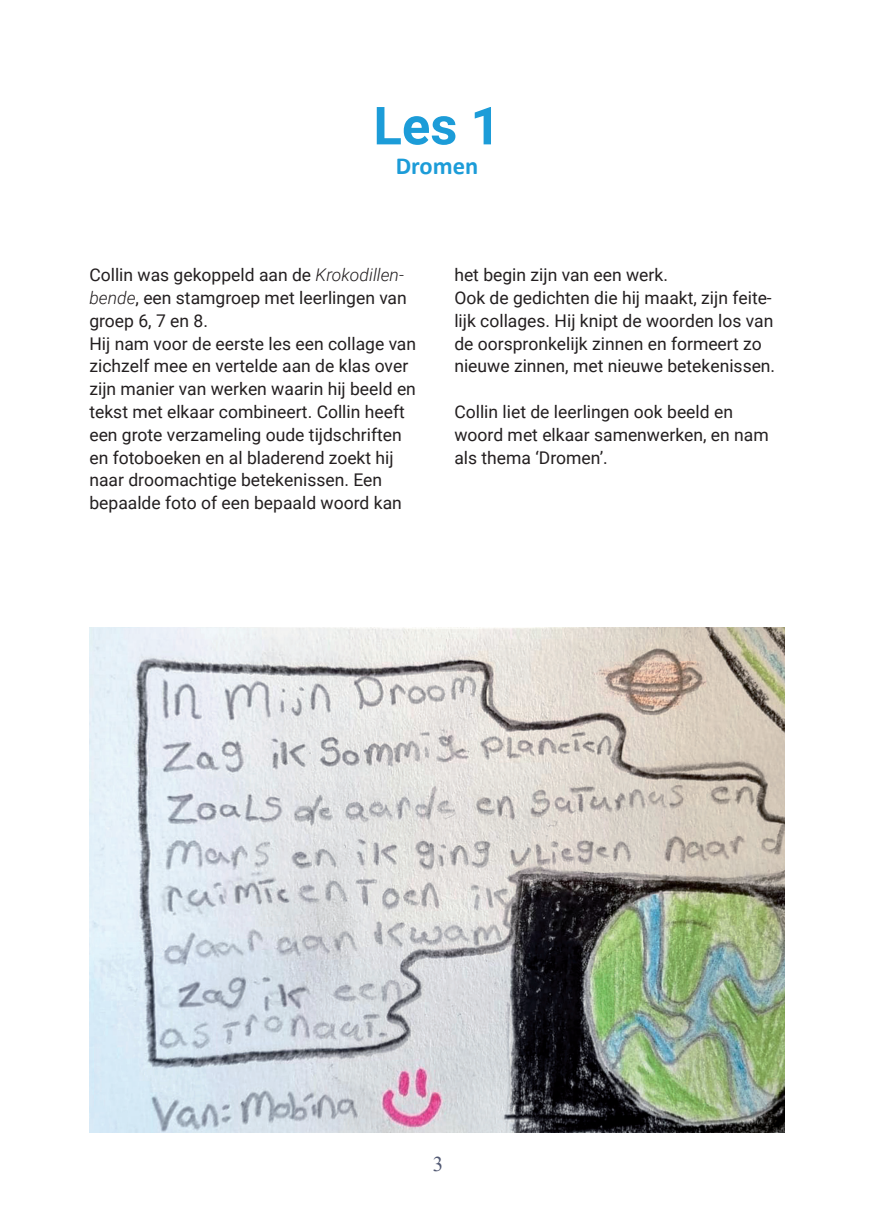
<style>
.page{position:relative;width:874px;height:1221px;background:#fff}
.page>*{position:absolute;margin:0;border:0;box-sizing:border-box;transform-origin:0 0}
.t1{font:700 52.5px "Roboto";color:#1c9cd8}
.t2{font:700 24.5px "Calibri";color:#1c9cd8}
.t3{font:21px "Times New Roman";color:#525973}
.t4{font:17.5px/22.8px "Roboto";color:#231f20}
.s1{font-weight:300;font-style:italic}
</style>
<div class="page">
<img style="left:89px;top:627px;width:695px;height:505px">
<h1 class="t1" style="left:373px;top:89px;width:129px">Les 1</h1>
<h2 class="t2" style="left:395px;top:148px;width:84px">Dromen</h2>
<p class="t4" style="left:89px;top:263px;width:328px">Collin was gekoppeld aan de <span class="s1">Krokodillen&shy;bende</span>, een stamgroep met leerlingen van groep 6, 7 en 8.<br>Hij nam voor de eerste les een collage van zichzelf mee en vertelde aan de klas over zijn manier van werken waarin hij beeld en tekst met elkaar combineert. Collin heeft een grote verzameling oude tijdschriften en fotoboeken en al bladerend zoekt hij naar droomachtige betekenissen. Een bepaalde foto of een bepaald woord kan</p>
<p class="t4" style="left:454px;top:263px;width:322px">het begin zijn van een werk.<br>Ook de gedichten die hij maakt, zijn feite&shy;lijk collages. Hij knipt de woorden los van de oorspronkelijk zinnen en formeert zo nieuwe zinnen, met nieuwe betekenissen.</p>
<p class="t4" style="left:454px;top:400px;width:316px">Collin liet de leerlingen ook beeld en woord met elkaar samenwerken, en nam als thema ‘Dromen’.</p>
<p class="t3" style="left:432px;top:1148px;width:12px">3</p>
</div>
